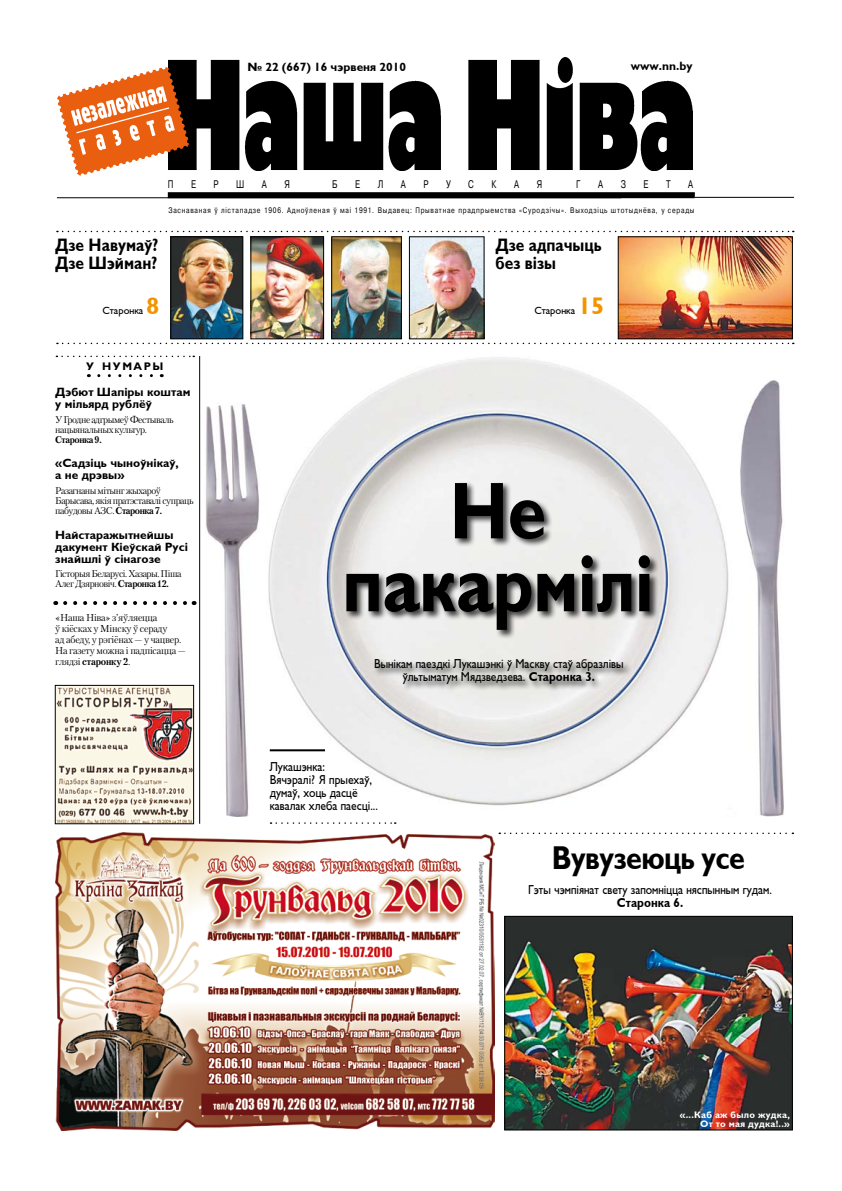
<style>
.page{position:relative;width:842px;height:1191px;background:#fff}
.page>*{position:absolute;margin:0;border:0;box-sizing:border-box;transform-origin:0 0}
.t1{font:700 81px/72.9px "M Gals";letter-spacing:-.01em;color:#000;text-align:center;scale:.87 1}
.t2{font:700 33px "M Gals";letter-spacing:-.02em;color:#000;scale:.87 1}
.t3{font:700 24px "M Gals";color:#f29400}
.t4{font:700 18px/18px "M Gals";color:#000;scale:.87 1}
.t5{font:13px/13px "M Gals";color:#000;text-align:center;scale:.9 1}
.t6{font:700 13px "M Gals";color:#000;scale:.9 1}
.t7{font:700 12px/12px "M Gals";color:#000}
.t8{font:11px "Pragmatica C";color:#000;scale:.73 1}
.t9{font:700 11px "M Gals";letter-spacing:.14em;color:#000}
.t10{font:10.5px "M Gals";color:#000}
.t11{font:10px/11px "Petersburg C";letter-spacing:-.025em;color:#000}
.t12{font:9.7px/10px "Petersburg C";letter-spacing:-.05em;color:#000}
.t13{font:700 9.7px "Petersburg C";letter-spacing:-.05em;color:#000}
.t14{font:700 9.5px/9px "M Gals";letter-spacing:.03em;color:#fff;text-align:right}
.t15{font:8px "Pragmatica C";letter-spacing:.11em;color:#000;scale:.8 1}
.s1{font-weight:700}
</style>
<div class="page">
<img style="left:169px;top:58px;width:523px;height:112px">
<hr style="left:57px;top:197px;width:564px;height:1px;background:#000">
<div style="left:168px;top:192px;width:527px;height:6px;background:#000"></div>
<hr style="left:695px;top:197px;width:99px;height:1px;background:#000">
<svg style="left:57px;top:66px;width:133px;height:110px"></svg>
<svg style="left:56px;top:355px;width:138px;height:2px"></svg>
<svg style="left:99px;top:374px;width:63px;height:3px"></svg>
<svg style="left:65px;top:601px;width:130px;height:4px"></svg>
<hr style="left:199px;top:356px;width:1px;height:467px;background:#000">
<svg style="left:57px;top:231px;width:737px;height:1px"></svg>
<svg style="left:57px;top:343px;width:737px;height:1px"></svg>
<svg style="left:499px;top:832px;width:294px;height:2px"></svg>
<img style="left:507px;top:918px;width:283px;height:210px">
<div style="left:505px;top:916px;width:287px;height:214px;border:1px solid #000"></div>
<img style="left:55px;top:832px;width:440px;height:298px">
<img style="left:57px;top:687px;width:135px;height:135px">
<div style="left:55px;top:685px;width:139px;height:139px;border:1px solid #000"></div>
<img style="left:268px;top:357px;width:445px;height:449px">
<div style="left:345px;top:481px;width:426px;height:182px;background:#000;opacity:.75"></div>
<img style="left:739px;top:380px;width:45px;height:436px">
<img style="left:206px;top:404px;width:54px;height:412px">
<div style="left:373px;top:657px;width:278px;height:42px;background:#000;opacity:.75"></div>
<img style="left:620px;top:239px;width:170px;height:98px">
<hr style="left:270px;top:749px;width:55px;height:2px;background:#000">
<svg style="left:271px;top:822px;width:125px;height:2px"></svg>
<img style="left:173px;top:239px;width:68px;height:98px">
<div style="left:171px;top:237px;width:72px;height:102px;border:1px solid #000"></div>
<img style="left:253px;top:239px;width:69px;height:98px">
<div style="left:251px;top:237px;width:73px;height:102px;border:1px solid #000"></div>
<img style="left:411px;top:239px;width:71px;height:98px">
<div style="left:409px;top:237px;width:75px;height:102px;border:1px solid #000"></div>
<img style="left:334px;top:239px;width:65px;height:98px">
<p class="t7" style="left:247px;top:61px;width:160px">№ 22 (667) 16 чэрвеня 2010</p>
<p class="t7" style="left:631px;top:60px;width:63px">www.nn.by</p>
<h3 class="t4" style="left:55px;top:236px;width:120px">Дзе Навумаў?<br>Дзе Шэйман?</h3>
<p class="t10" style="left:102px;top:305px;width:42px">Старонка</p>
<h3 class="t3" style="left:146px;top:292px;width:15px">8</h3>
<p class="t8" style="left:168px;top:178px;width:9px">П</p>
<p class="t8" style="left:191px;top:178px;width:8px">Е</p>
<p class="t8" style="left:213px;top:178px;width:9px">Р</p>
<p class="t8" style="left:236px;top:178px;width:13px">Ш</p>
<p class="t8" style="left:262px;top:178px;width:8px">А</p>
<p class="t8" style="left:284px;top:178px;width:9px">Я</p>
<p class="t8" style="left:332px;top:178px;width:9px">Б</p>
<p class="t8" style="left:355px;top:178px;width:8px">Е</p>
<p class="t8" style="left:378px;top:178px;width:9px">Л</p>
<p class="t8" style="left:401px;top:178px;width:8px">А</p>
<p class="t8" style="left:423px;top:178px;width:9px">Р</p>
<p class="t8" style="left:446px;top:178px;width:8px">У</p>
<p class="t8" style="left:468px;top:178px;width:9px">С</p>
<p class="t8" style="left:492px;top:178px;width:8px">К</p>
<p class="t8" style="left:514px;top:178px;width:8px">А</p>
<p class="t8" style="left:537px;top:178px;width:9px">Я</p>
<p class="t8" style="left:576px;top:178px;width:7px">Г</p>
<p class="t8" style="left:598px;top:178px;width:8px">А</p>
<p class="t8" style="left:621px;top:178px;width:9px">З</p>
<p class="t8" style="left:644px;top:178px;width:8px">Е</p>
<p class="t8" style="left:666px;top:178px;width:8px">Т</p>
<p class="t8" style="left:688px;top:178px;width:8px">А</p>
<p class="t15" style="left:168px;top:206px;width:659px">Заснаваная ў лістападзе 1906. Адноўленая ў маі 1991. Выдавец: Прыватнае прадпрыемства «Суродзічы». Выходзіць штотыднёва, у серады</p>
<h3 class="t4" style="left:495px;top:236px;width:124px">Дзе адпачыць без візы</h3>
<p class="t10" style="left:534px;top:305px;width:42px">Старонка</p>
<h3 class="t3" style="left:578px;top:292px;width:28px">15</h3>
<p class="t9" style="left:86px;top:360px;width:79px">у нумары</p>
<p class="t7" style="left:55px;top:386px;width:137px">Дэбют Шапіры коштам у мільярд рублёў</p>
<p class="t12" style="left:55px;top:414px;width:120px">У Гродне адгрымеў Фестываль нацыянальных культур.</p>
<p class="t13" style="left:55px;top:433px;width:48px">Старонка 9.</p>
<p class="t7" style="left:55px;top:457px;width:125px">«Садзіць чыноўнікаў, а не дрэвы»</p>
<p class="t12" style="left:55px;top:485px;width:140px">Разагнаны мітынг жыхароў<br>Барысава, якія пратэставалі супраць пабудовы АЗС. <span class="s1">Старонка 7.</span></p>
<p class="t7" style="left:55px;top:528px;width:134px">Найстаражытнейшы дакумент Кіеўскай Русі знайшлі ў сінагозе</p>
<p class="t12" style="left:55px;top:568px;width:128px">Гісторыя Беларусі. Хазары. Піша<br>Алег Дзярновіч. <span class="s1">Старонка 12.</span></p>
<p class="t11" style="left:55px;top:612px;width:132px">«Наша Ніва» з’яўляецца<br>ў кіёсках у Мінску ў сераду<br>ад абеду, у рэгіёнах — у чацвер.<br>На газету можна і падпісацца — глядзі <span class="s1">старонку 2</span>.</p>
<h1 class="t1" style="left:342px;top:475px;width:360px">Не пакармілі</h1>
<p class="t5" style="left:374px;top:657px;width:279px">Вынікам паездкі Лукашэнкі ў Маскву стаў абразлівы ўльтыматум Мядзведзева. <span class="s1">Старонка 3.</span></p>
<p class="t5" style="left:270px;top:760px;width:122px;text-align:left">Лукашэнка:<br>Вячэралі? Я прыехаў, думаў, хоць дасцё кавалак хлеба паесці...</p>
<h2 class="t2" style="left:552px;top:840px;width:224px">Вувузеюць усе</h2>
<p class="t5" style="left:528px;top:883px;width:272px">Гэты чэмпіянат свету запомніцца няспынным гудам.</p>
<p class="t6" style="left:617px;top:895px;width:75px">Старонка 6.</p>
<p class="t14" style="left:680px;top:1110px;width:112px">«...Каб аж было жудка,<br>От то мая дудка!..»</p>
</div>
